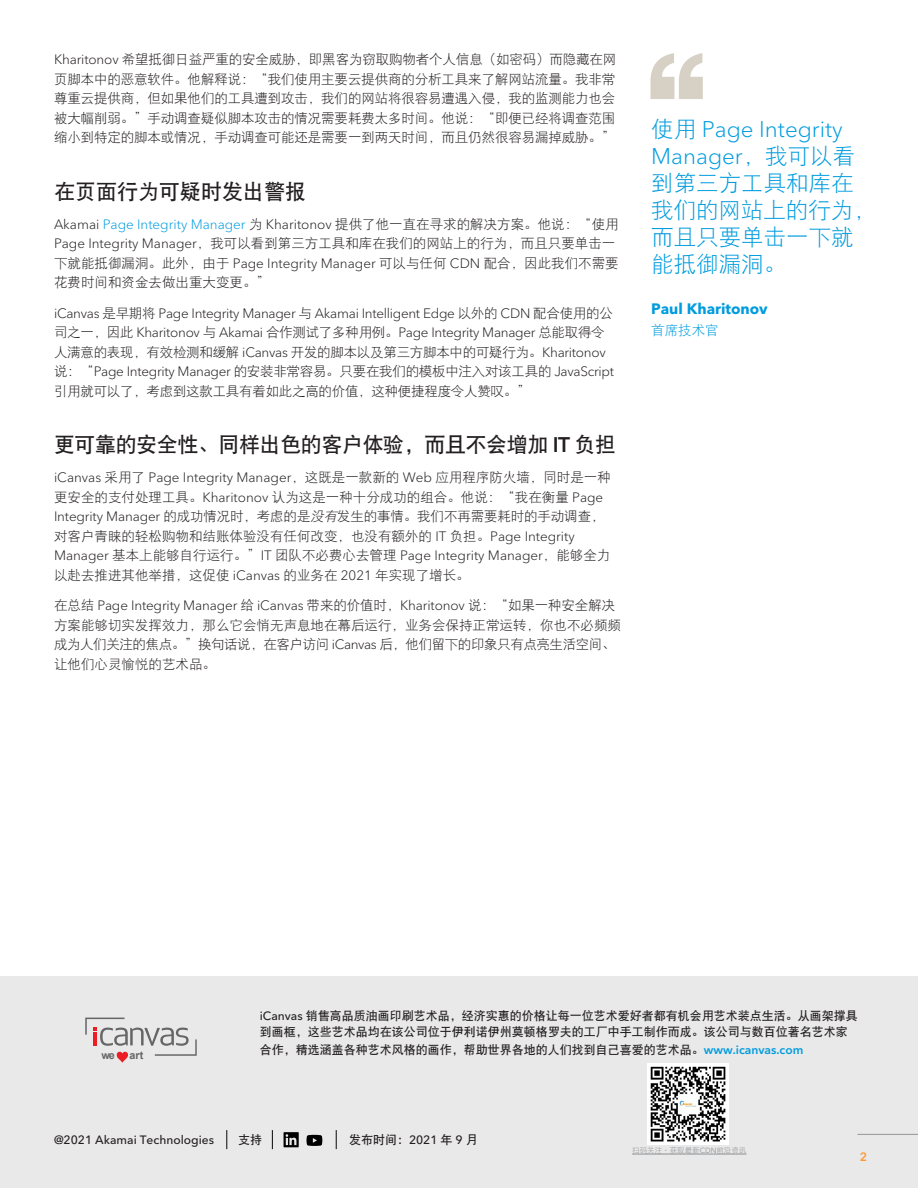
<style>
.page{position:relative;width:918px;height:1188px;background:#fff}
.page>*{position:absolute;margin:0;border:0;box-sizing:border-box;transform-origin:0 0}
.ACS_Sidebar_Quote{font:22.5px/27px "DFP Hei W3";color:#009cde}
.ACS_Text_Subhead{font:21px "DFP Hei W7";letter-spacing:-.02em;color:#231f20}
.ACS_Text_Subhead-2{font:21px "DFP Hei W7";color:#231f20}
.ACS_Sidebar_Quote_Na{font:700 15px "Avenir Next LT Pro";color:#009cde}
.ACS_Text_Main{font:13.5px/19.5px "DFP Hei W3";color:#231f20}
.ACS_Text_Main-2{font:300 13.5px/19.5px "Avenir Next LT Pro";letter-spacing:-.02em;color:#231f20}
.ACS_Sidebar_Quote_Ti{font:13.5px "DFP Hei W3";color:#009cde}
.ACS_Legal_Text{font:12px/16.5px "DFP Hei W7";color:#231f20}
.t1{font:500 12px "Avenir Next LT Pro";color:#231f20}
.t2{font:600 12px "Avenir Next LT Pro";color:#f93}
.t3{font:700 10.8px "Arial";color:#666}
.t4{font:7.5px "DFP Hei W3";color:#8e9091}
.s1{font-family:"Avenir Next LT Pro";font-weight:300}
.s2{font-family:"Avenir Next LT Pro";font-weight:300;color:#009cde}
.s3{font-family:"DFP Hei W3";font-weight:400}
.s4{font-family:"Avenir Next LT Pro";font-weight:600}
.s5{font-style:italic}
.s6{font-family:"Avenir Next LT Pro";font-weight:500}
.s7{font-family:"Avenir Next LT Pro";font-weight:600;color:#009cde}
.s8{font-family:"Avenir Next LT Pro"}
</style>
<div class="page">
<svg style="left:650px;top:53px;width:53px;height:46px"></svg>
<div style="left:0;top:976px;width:918px;height:212px;background:#e9e9ea"></div>
<hr style="left:858px;top:1134px;width:60px;height:1px;background:#939598">
<svg style="left:307px;top:1135px;width:15px;height:11px"></svg>
<svg style="left:284px;top:1132px;width:15px;height:15px"></svg>
<svg style="left:226px;top:1130px;width:1px;height:19px"></svg>
<svg style="left:272px;top:1130px;width:1px;height:19px"></svg>
<svg style="left:336px;top:1130px;width:1px;height:19px"></svg>
<svg style="left:85px;top:1018px;width:112px;height:45px"></svg>
<img style="left:648px;top:1064px;width:81px;height:81px">
<hr style="left:632px;top:1154px;width:114px;height:1px;background:#8e9091">
<p class="ACS_Text_Main" style="left:54px;top:49px;width:564px;text-align:justify"><span class="s1">Kharitonov</span> 希望抵御日益严重的安全威胁，即黑客为窃取购物者个人信息（如密码）而隐藏在网页脚本中的恶意软件。他解释说：“我们使用主要云提供商的分析工具来了解网站流量。我非常尊重云提供商，但如果他们的工具遭到攻击，我们的网站将很容易遭遇入侵，我的监测能力也会被大幅削弱。”手动调查疑似脚本攻击的情况需要耗费太多时间。他说：“即便已经将调查范围缩小到特定的脚本或情况，手动调查可能还是需要一到两天时间，而且仍然很容易漏掉威胁。”</p>
<p class="ACS_Text_Subhead-2" style="left:54px;top:180px;width:253px">在页面行为可疑时发出警报</p>
<p class="ACS_Text_Main" style="left:54px;top:214px;width:566px"><span class="s1">Akamai</span> <span class="s2">Page Integrity Manager</span> 为 <span class="s1">Kharitonov</span> 提供了他一直在寻求的解决方案。他说：“使用<span class="s1">Page Integrity Manager</span>，我可以看到第三方工具和库在我们的网站上的行为，而且只要单击一下就能抵御漏洞。此外，由于 <span class="s1">Page Integrity Manager</span> 可以与任何 <span class="s1">CDN</span> 配合，因此我们不需要花费时间和资金去做出重大变更。”</p>
<p class="ACS_Text_Main-2" style="left:54px;top:303px;width:562px">iCanvas <span class="s3">是早期将</span> Page Integrity Manager <span class="s3">与</span> Akamai Intelligent Edge <span class="s3">以外的</span> CDN <span class="s3">配合使用的公司之一，因此</span> Kharitonov <span class="s3">与</span> Akamai <span class="s3">合作测试了多种用例。</span>Page Integrity Manager <span class="s3">总能取得令人满意的表现，有效检测和缓解</span> iCanvas <span class="s3">开发的脚本以及第三方脚本中的可疑行为。</span>Kharitonov<span class="s3">说：“</span>Page Integrity Manager <span class="s3">的安装非常容易。只要在我们的模板中注入对该工具的</span> JavaScript<span class="s3">引用就可以了，考虑到这款工具有着如此之高的价值，这种便捷程度令人赞叹。”</span></p>
<p class="ACS_Text_Subhead" style="left:54px;top:433px;width:564px">更可靠的安全性、同样出色的客户体验，而且不会增加 <span class="s4">IT</span> 负担</p>
<p class="ACS_Text_Main" style="left:54px;top:468px;width:558px"><span class="s1">iCanvas</span> 采用了 <span class="s1">Page Integrity Manager</span>，这既是一款新的 <span class="s1">Web</span> 应用程序防火墙，同时是一种更安全的支付处理工具。<span class="s1">Kharitonov</span> 认为这是一种十分成功的组合。他说：“我在衡量 <span class="s1">Page Integrity Manager</span> 的成功情况时，考虑的是<span class="s5">没有</span>发生的事情。我们不再需要耗时的手动调查，对客户青睐的轻松购物和结账体验没有任何改变，也没有额外的 <span class="s1">IT</span> 负担。<span class="s1">Page Integrity Manager</span> 基本上能够自行运行。”<span class="s1">IT</span> 团队不必费心去管理 <span class="s1">Page Integrity Manager</span>，能够全力以赴去推进其他举措，这促使 <span class="s1">iCanvas</span> 的业务在 <span class="s1">2021</span> 年实现了增长。</p>
<p class="ACS_Text_Main" style="left:54px;top:595px;width:568px">在总结 <span class="s1">Page Integrity Manager</span> 给 <span class="s1">iCanvas</span> 带来的价值时，<span class="s1">Kharitonov</span> 说：“如果一种安全解决方案能够切实发挥效力，那么它会悄无声息地在幕后运行，业务会保持正常运转，你也不必频频成为人们关注的焦点。”换句话说，在客户访问 <span class="s1">iCanvas</span> 后，他们留下的印象只有点亮生活空间、让他们心灵愉悦的艺术品。</p>
<p class="ACS_Sidebar_Quote" style="left:651px;top:115px;width:226px">使用 <span class="s1">Page Integrity<br>Manager</span>，我可以看到第三方工具和库在我们的网站上的行为，而且只要单击一下就能抵御漏洞。</p>
<p class="ACS_Sidebar_Quote_Na" style="left:651px;top:299px;width:118px">Paul Kharitonov</p>
<p class="ACS_Sidebar_Quote_Ti" style="left:651px;top:323px;width:69px">首席技术官</p>
<p class="t3" style="left:102px;top:1048px;width:15px">we</p>
<p class="t3" style="left:130px;top:1048px;width:15px">art</p>
<p class="ACS_Legal_Text" style="left:260px;top:1007px;width:599px"><span class="s6">iCanvas</span> 销售高品质油画印刷艺术品，经济实惠的价格让每一位艺术爱好者都有机会用艺术装点生活。从画架撑具到画框，这些艺术品均在该公司位于伊利诺伊州莫顿格罗夫的工厂中手工制作而成。该公司与数百位著名艺术家</p>
<p class="ACS_Legal_Text" style="left:260px;top:1041px;width:545px">合作，精选涵盖各种艺术风格的画作，帮助世界各地的人们找到自己喜爱的艺术品。<span class="s7">www.icanvas.com</span></p>
<p class="t1" style="left:54px;top:1132px;width:162px">@2021 Akamai Technologies</p>
<p class="ACS_Legal_Text" style="left:238px;top:1131px;width:25px">支持</p>
<p class="ACS_Legal_Text" style="left:349px;top:1131px;width:130px">发布时间：<span class="s6">2021</span> 年 <span class="s6">9</span> 月</p>
<p class="t4" style="left:632px;top:1147px;width:116px">扫码关注·获取最新<span class="s8">CDN</span>前沿资讯</p>
<p class="t2" style="left:860px;top:1150px;width:9px">2</p>
</div>
